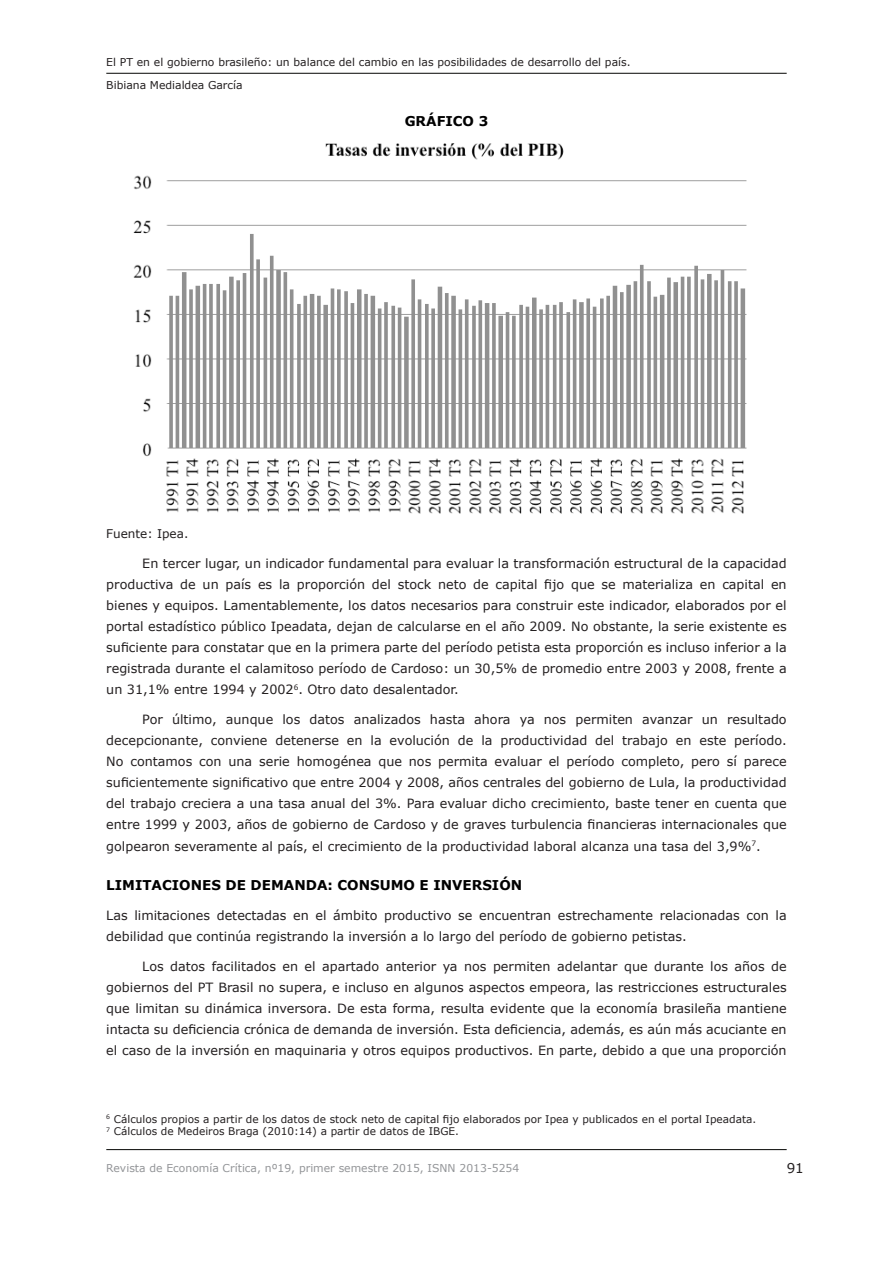
<style>
.page{position:relative;width:893px;height:1263px;background:#fff}
.page>*{position:absolute;margin:0;border:0;box-sizing:border-box;transform-origin:0 0}
.Subtitle{font:700 13.5px "Verdana";color:#000}
.Centered_text{font:700 13.5px "Verdana";color:#000}
.t1{font:13.5px "Verdana";color:#231f20}
.Body_Text_indent{font:12.75px/21px "Verdana";color:#231f20;text-align:justify}
.Body_Text{font:12.75px/21px "Verdana";color:#231f20}
.t2{font:12px "Verdana";color:#231f20}
.t3{font:10.8px/22.5px "Verdana";color:#231f20}
.t4{font:10.8px "Verdana";color:#939598}
.Footnotes{font:10.5px "Verdana";color:#231f20}
</style>
<div class="page">
<hr style="left:106px;top:1149px;width:681px;height:1px;background:#040503">
<hr style="left:106px;top:73px;width:681px;height:1px;background:#040503">
<img style="left:133px;top:143px;width:614px;height:371px">
<p class="t3" style="left:106px;top:51px;width:526px">El PT en el gobierno brasileño: un balance del cambio en las posibilidades de desarrollo del país.<br>Bibiana Medialdea García</p>
<p class="Centered_text" style="left:405px;top:112px;width:85px">GRÁFICO 3</p>
<p class="t2" style="left:106px;top:526px;width:84px">Fuente: Ipea.</p>
<p class="Body_Text_indent" style="left:106px;top:553px;width:682px;text-indent:36px">En tercer lugar, un indicador fundamental para evaluar la transformación estructural de la capacidad productiva de un país es la proporción del stock neto de capital fijo que se materializa en capital en bienes y equipos. Lamentablemente, los datos necesarios para construir este indicador, elaborados por el portal estadístico público Ipeadata, dejan de calcularse en el año 2009. No obstante, la serie existente es suficiente para constatar que en la primera parte del período petista esta proporción es incluso inferior a la registrada durante el calamitoso período de Cardoso: un 30,5% de promedio entre 2003 y 2008, frente a un 31,1% entre 1994 y 2002<sup>6</sup>. Otro dato desalentador.</p>
<p class="Body_Text_indent" style="left:106px;top:709px;width:682px;text-indent:36px">Por último, aunque los datos analizados hasta ahora ya nos permiten avanzar un resultado decepcionante, conviene detenerse en la evolución de la productividad del trabajo en este período.<br>No contamos con una serie homogénea que nos permita evaluar el período completo, pero sí parece suficientemente significativo que entre 2004 y 2008, años centrales del gobierno de Lula, la productividad del trabajo creciera a una tasa anual del 3%. Para evaluar dicho crecimiento, baste tener en cuenta que entre 1999 y 2003, años de gobierno de Cardoso y de graves turbulencia financieras internacionales que golpearon severamente al país, el crecimiento de la productividad laboral alcanza una tasa del 3,9%<sup>7</sup>.</p>
<p class="Subtitle" style="left:106px;top:875px;width:417px">LIMITACIONES DE DEMANDA: CONSUMO E INVERSIÓN</p>
<p class="Body_Text" style="left:106px;top:904px;width:682px">Las limitaciones detectadas en el ámbito productivo se encuentran estrechamente relacionadas con la debilidad que continúa registrando la inversión a lo largo del período de gobierno petistas.</p>
<p class="Body_Text_indent" style="left:106px;top:955px;width:682px;text-indent:36px">Los datos facilitados en el apartado anterior ya nos permiten adelantar que durante los años de gobiernos del PT Brasil no supera, e incluso en algunos aspectos empeora, las restricciones estructurales que limitan su dinámica inversora. De esta forma, resulta evidente que la economía brasileña mantiene intacta su deficiencia crónica de demanda de inversión. Esta deficiencia, además, es aún más acuciante en el caso de la inversión en maquinaria y otros equipos productivos. En parte, debido a que una proporción</p>
<p class="Footnotes" style="left:106px;top:1112px;width:651px"><sup>6</sup> Cálculos propios a partir de los datos de stock neto de capital fijo elaborados por Ipea y publicados en el portal Ipeadata.</p>
<p class="Footnotes" style="left:106px;top:1124px;width:354px"><sup>7</sup> Cálculos de Medeiros Braga (2010:14) a partir de datos de IBGE.</p>
<p class="t4" style="left:106px;top:1161px;width:415px">Revista de Economía Crítica, nº19, primer semestre 2015, ISNN 2013-5254</p>
<p class="t1" style="left:787px;top:1159px;width:19px">91</p>
</div>
